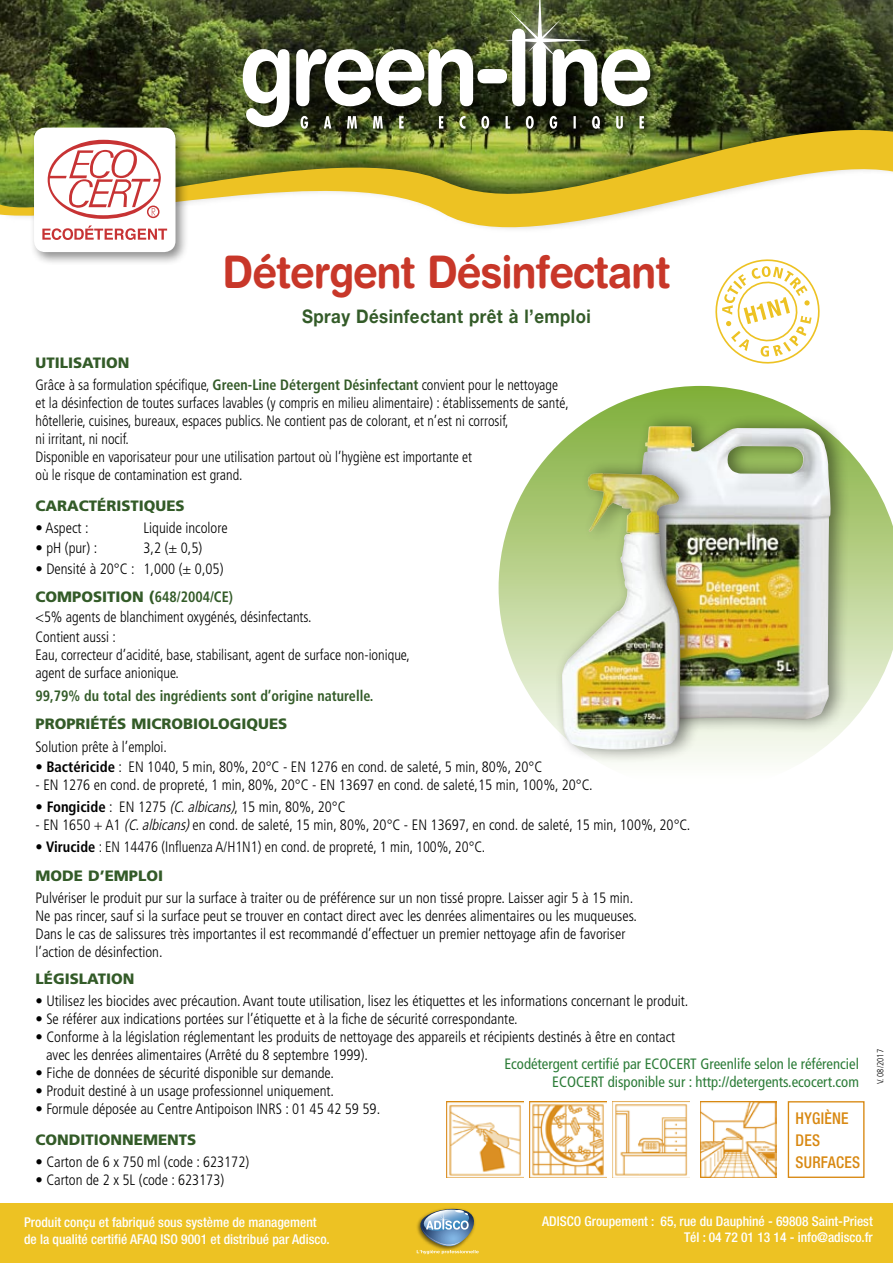
<style>
.page{position:relative;width:893px;height:1263px;background:#fff}
.page>*{position:absolute;margin:0;border:0;box-sizing:border-box;transform-origin:0 0}
.t1{font:700 45px "Helvetica Rounded";letter-spacing:-.025em;color:#c83729;scale:.9 1}
.t2{font:700 18.75px "Helvetica Neue";letter-spacing:.025em;color:#335b28;scale:.9 1}
.t3{font:500 condensed 16.2px/21.6px "Helvetica Neue";letter-spacing:.02em;color:#d88811;scale:.95 1}
.t4{font:300 condensed 15px/18px "Frutiger";color:#000}
.t5{font:300 condensed 15px/18px "Frutiger";color:#000;scale:.94 1}
.t6{font:300 condensed 15px/20.1px "Frutiger";color:#000;scale:.95 1}
.t7{font:condensed 15px/18px "Frutiger";color:#2c7c38;text-align:right}
.t8{font:300 condensed 15px/28.7px "Frutiger";color:#000;scale:.96 1}
.t9{font:900 15px "Frutiger";color:#335b28}
.t10{font:700 condensed 15px "Frutiger";color:#335b28;scale:.94 1}
.t11{font:500 condensed 13.5px/16.2px "Helvetica Neue";color:#fff;text-align:right}
.t12{font:300 condensed 9px "Frutiger";color:#000}
.s1{font-weight:900;font-stretch:normal;color:#335b28}
.s2{font-weight:700;color:#335b28}
.s3{font-weight:700}
.s4{font-style:italic}
</style>
<div class="page">
<img style="left:0;top:0;width:893px;height:107px">
<div style="left:237px;top:0;width:431px;height:142px;background:#000;opacity:.75"></div>
<svg style="left:243px;top:49px;width:47px;height:58px"></svg>
<svg style="left:296px;top:49px;width:177px;height:57px"></svg>
<div style="left:477px;top:69px;width:30px;height:14px;background:#fff;border-radius:7px"></div>
<img style="left:485px;top:0;width:19px;height:99px">
<svg style="left:504px;top:0;width:146px;height:106px"></svg>
<svg style="left:499px;top:386px;width:394px;height:377px"></svg>
<div style="left:0;top:1203px;width:893px;height:60px;background:#edc223"></div>
<img style="left:443px;top:1208px;width:17px;height:1px">
<svg style="left:416px;top:1209px;width:63px;height:45px"></svg>
<div style="left:0;top:107px;width:893px;height:125px;background:#000;opacity:.6"></div>
<svg style="left:0;top:115px;width:893px;height:117px"></svg>
<div style="left:630px;top:411px;width:220px;height:321px;background:#000;opacity:.45"></div>
<img style="left:638px;top:426px;width:193px;height:294px">
<div style="left:553px;top:458px;width:147px;height:304px;background:#000;opacity:.45"></div>
<img style="left:562px;top:473px;width:119px;height:276px">
<svg style="left:715px;top:259px;width:105px;height:105px"></svg>
<div style="left:29px;top:122px;width:160px;height:143px;background:#000;opacity:.45"></div>
<div style="left:34px;top:128px;width:142px;height:124px;background:#fff;border-radius:11px"></div>
<svg style="left:48px;top:140px;width:113px;height:79px"></svg>
<div style="left:147px;top:206px;width:13px;height:12px;border:1px solid #c73334;border-radius:50%"></div>
<svg style="left:42px;top:225px;width:125px;height:15px"></svg>
<img style="left:446px;top:1101px;width:77px;height:77px">
<img style="left:529px;top:1101px;width:77px;height:77px">
<img style="left:612px;top:1101px;width:77px;height:77px">
<img style="left:700px;top:1101px;width:76px;height:77px">
<div style="left:788px;top:1101px;width:76px;height:77px;background:#fff;border:1px solid #d88811"></div>
<h1 class="t1" style="left:223px;top:245px;width:499px">Détergent Désinfectant</h1>
<p class="t2" style="left:302px;top:305px;width:322px">Spray Désinfectant prêt à l’emploi</p>
<p class="t5" style="left:36px;top:352px;width:557px;line-height:22.2px"><span class="s1">UTILISATION<br></span>Grâce à sa formulation spécifique, <span class="s2">Green-Line Détergent Désinfectant</span> convient pour le nettoyage</p>
<p class="t5" style="left:36px;top:394px;width:569px">et la désinfection de toutes surfaces lavables (y compris en milieu alimentaire) : établissements de santé, hôtellerie, cuisines, bureaux, espaces publics. Ne contient pas de colorant, et n’est ni corrosif,<br>ni irritant, ni nocif.<br>Disponible en vaporisateur pour une utilisation partout où l’hygiène est importante et<br>où le risque de contamination est grand.</p>
<p class="t9" style="left:36px;top:497px;width:89px">CARACTÉRISTI</p>
<p class="t9" style="left:144px;top:497px;width:41px">QUES</p>
<p class="t4" style="left:36px;top:519px;width:55px">• Aspect :</p>
<p class="t4" style="left:144px;top:519px;width:86px">Liquide incolore</p>
<p class="t4" style="left:36px;top:539px;width:63px">• pH (pur) :</p>
<p class="t4" style="left:144px;top:539px;width:60px">3,2 (± 0,5)</p>
<p class="t4" style="left:36px;top:554px;width:199px;line-height:28.7px">• Densité à 20°C : 1,000 (± 0,05)<br><span class="s1">COMPOSITION (</span><span class="s2">648/2004/CE)</span></p>
<p class="t6" style="left:36px;top:607px;width:292px">&lt;5% agents de blanchiment oxygénés, désinfectants.<br>Contient aussi :</p>
<p class="t6" style="left:36px;top:646px;width:396px;line-height:18px">Eau, correcteur d’acidité, base, stabilisant, agent de surface non-ionique, agent de surface anionique.</p>
<p class="t10" style="left:36px;top:687px;width:361px">99,79% du total des ingrédients sont d’origine naturelle.</p>
<p class="t9" style="left:36px;top:715px;width:168px">PROPRIÉTÉS MICROBIOLO</p>
<p class="t9" style="left:230px;top:715px;width:58px">GIQUES</p>
<p class="t8" style="left:36px;top:732px;width:138px">Solution prête à l’emploi.</p>
<p class="t4" style="left:36px;top:758px;width:508px">• <span class="s3">Bactéricide</span> : EN 1040, 5 min, 80%, 20°C - EN 1276 en cond. de saleté, 5 min, 80%, 20°C</p>
<p class="t4" style="left:36px;top:776px;width:559px">- EN 1276 en cond. de propreté, 1 min, 80%, 20°C - EN 13697 en cond. de saleté,15 min, 100%, 20°C.</p>
<p class="t4" style="left:36px;top:798px;width:312px"><span class="s3">• Fongicide</span> : EN 1275 <span class="s4">(C.albicans)</span>, 15 min, 80%, 20°C</p>
<p class="t4" style="left:36px;top:816px;width:656px">- EN 1650 + A1 <span class="s4">(C.albicans)</span>en cond. de saleté, 15 min, 80%, 20°C - EN 13697, en cond. de saleté, 15 min, 100%, 20°C.</p>
<p class="t8" style="left:36px;top:833px;width:470px">• <span class="s3">Virucide</span> : EN 14476 (Influenza A/H1N1) en cond. de propreté, 1 min, 100%, 20°C.<br><span class="s1">MODE D’EMPLOI</span></p>
<p class="t4" style="left:36px;top:889px;width:603px">Pulvériser le produit pur sur la surface à traiter ou de préférence sur un non tissé propre. Laisser agir 5 à 15 min.<br>Ne pas rincer, sauf si la surface peut se trouver en contact direct avec les denrées alimentaires ou les muqueuses.<br>Dans le cas de salissures très importantes il est recommandé d’effectuer un premier nettoyage afin de favoriser l’action de désinfection.</p>
<p class="t9" style="left:36px;top:969px;width:39px">LÉGISLATION</p>
<p class="t4" style="left:36px;top:992px;width:654px">• Utilisez les biocides avec précaution. Avant toute utilisation, lisez les étiquettes et les informations concernant le produit.</p>
<p class="t4" style="left:36px;top:1010px;width:484px">• Se référer aux indications portées sur l’étiquette et à la fiche de sécurité correspondante.</p>
<p class="t4" style="left:46px;top:1028px;width:631px;text-indent:-11px">• Conforme à la législation réglementant les produits de nettoyage des appareils et récipients destinés à être en contact avec les denrées alimentaires (Arrêté du 8 septembre 1999).</p>
<p class="t4" style="left:36px;top:1064px;width:300px">• Fiche de données de sécurité disponible sur demande.</p>
<p class="t4" style="left:36px;top:1082px;width:300px">• Produit destiné à un usage professionnel uniquement.</p>
<p class="t4" style="left:36px;top:1100px;width:346px">• Formule déposée au Centre Antipoison INRS : 01 45 42 59 59.</p>
<p class="t9" style="left:36px;top:1130px;width:162px">CONDITIONNEMENTS</p>
<p class="t4" style="left:36px;top:1153px;width:215px">• Carton de 6 x 750 ml (code : 623172)</p>
<p class="t4" style="left:36px;top:1171px;width:190px">• Carton de 2 x 5L (code : 623173)</p>
<p class="t7" style="left:504px;top:1055px;width:356px">Ecodétergent certifié par ECOCERT Greenlife selon le référenciel<br>ECOCERT disponible sur : http://detergents.ecocert.com</p>
<p class="t3" style="left:795px;top:1107px;width:58px">HYGIÈNE<br>DES surfaces</p>
<p class="t12" style="left:875px;top:1084px;width:37px;rotate:-90deg">V. 08/2017</p>
<p class="t11" style="left:24px;top:1214px;width:307px;text-align:left">Produit conçu et fabriqué sous système de management de la qualité certifié AFAQ ISO 9001 et distribué par Adisco.</p>
<p class="t11" style="left:542px;top:1213px;width:332px">ADISCO Groupement : 65, rue du Dauphiné - 69808 Saint-Priest<br>Tél : 04 72 01 13 14 - info@adisco.fr</p>
</div>
